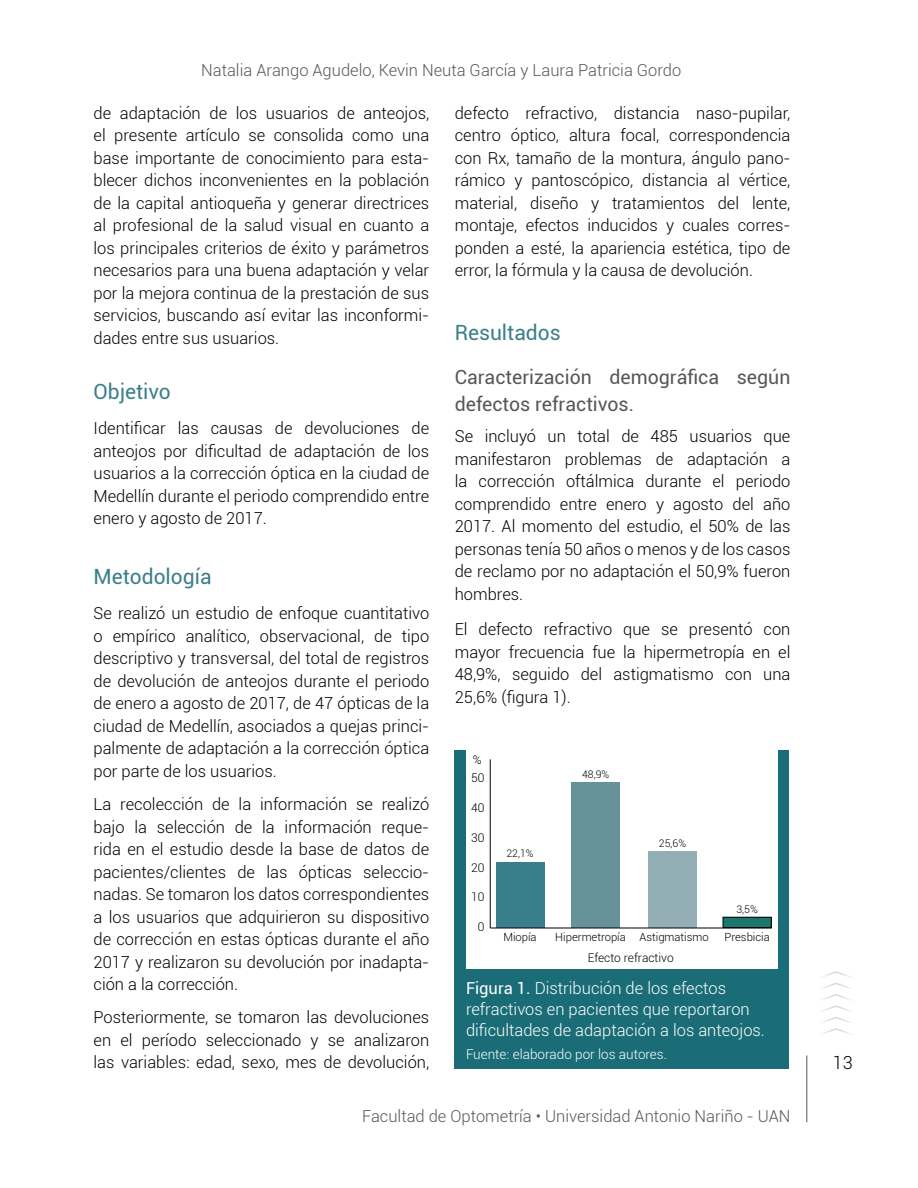
<style>
.page{position:relative;width:918px;height:1188px;background:#fff}
.page>*{position:absolute;margin:0;border:0;box-sizing:border-box;transform-origin:0 0}
.t1{font:21px "Roboto";color:#3b7e8b}
.t2{font:19.5px/27px "Roboto";color:#575756}
.t3{font:300 18px "Roboto";color:#000}
.t4{font:300 16.5px/22.5px "Roboto";color:#000;text-align:justify}
.t5{font:300 16.5px "Roboto";color:#575756}
.t6{font:300 16.5px/21px "Roboto";color:#fff}
.t7{font:300 13.5px "Roboto";color:#fff}
.t8{font:300 12px "Roboto";color:#000}
.t9{font:300 11.25px "Roboto";color:#000}
.t10{font:300 10.5px "Roboto";color:#000}
.s1{font-weight:400}
</style>
<div class="page">
<svg style="left:822px;top:971px;width:29px;height:63px"></svg>
<hr style="left:806px;top:1055px;width:1px;height:67px;background:#575756">
<div style="left:455px;top:750px;width:334px;height:319px;background:#1a6d76"></div>
<div style="left:466px;top:750px;width:312px;height:219px;background:#fff"></div>
<div style="left:723px;top:917px;width:48px;height:11px;background:#1b776e"></div>
<div style="left:723px;top:917px;width:49px;height:11px;border:1px solid #000"></div>
<div style="left:648px;top:852px;width:49px;height:76px;background:#93aeb4"></div>
<div style="left:572px;top:782px;width:48px;height:146px;background:#68929a"></div>
<div style="left:496px;top:862px;width:48px;height:66px;background:#3b7e8b"></div>
<hr style="left:490px;top:928px;width:282px;height:1px;background:#000">
<hr style="left:490px;top:759px;width:1px;height:169px;background:#000">
<p class="t5" style="left:201px;top:59px;width:482px">Natalia Arango Agudelo, Kevin Neuta García y Laura Patricia Gordo</p>
<p class="t4" style="left:94px;top:101px;width:337px">de adaptación de los usuarios de anteojos, el presente artículo se consolida como una base importante de conocimiento para esta&shy;blecer dichos inconvenientes en la población de la capital antioqueña y generar directrices al profesional de la salud visual en cuanto a los principales criterios de éxito y parámetros necesarios para una buena adaptación y velar por la mejora continua de la prestación de sus servicios, buscando así evitar las inconformi&shy;dades entre sus usuarios.</p>
<p class="t1" style="left:94px;top:377px;width:79px">Objetivo</p>
<p class="t4" style="left:94px;top:417px;width:337px">Identificar las causas de devoluciones de anteojos por dificultad de adaptación de los usuarios a la corrección óptica en la ciudad de Medellín durante el periodo comprendido entre enero y agosto de 2017.</p>
<p class="t4" style="left:455px;top:101px;width:337px">defecto refractivo, distancia naso-pupilar, centro óptico, altura focal, correspondencia con Rx, tamaño de la montura, ángulo pano&shy;rámico y pantoscópico, distancia al vértice, material, diseño y tratamientos del lente, montaje, efectos inducidos y cuales corres&shy;ponden a esté, la apariencia estética, tipo de error, la fórmula y la causa de devolución.</p>
<p class="t1" style="left:455px;top:318px;width:108px">Resultados</p>
<p class="t2" style="left:455px;top:363px;width:337px">Caracterización demográfica según defectos refractivos.</p>
<p class="t4" style="left:455px;top:425px;width:337px">Se incluyó un total de 485 usuarios que manifestaron problemas de adaptación a la corrección oftálmica durante el periodo comprendido entre enero y agosto del año 2017. Al momento del estudio, el 50% de las personas tenía 50 años o menos y de los casos de reclamo por no adaptación el 50,9% fueron hombres.</p>
<p class="t4" style="left:455px;top:617px;width:337px">El defecto refractivo que se presentó con mayor frecuencia fue la hipermetropía en el 48,9%, seguido del astigmatismo con una 25,6% (figura 1).</p>
<p class="t1" style="left:94px;top:562px;width:120px">Metodología</p>
<p class="t4" style="left:94px;top:602px;width:337px">Se realizó un estudio de enfoque cuantitativo o empírico analítico, observacional, de tipo descriptivo y transversal, del total de registros de devolución de anteojos durante el periodo de enero a agosto de 2017, de 47 ópticas de la ciudad de Medellín, asociados a quejas princi&shy;palmente de adaptación a la corrección óptica por parte de los usuarios.</p>
<p class="t4" style="left:94px;top:792px;width:337px">La recolección de la información se realizó bajo la selección de la información reque&shy;rida en el estudio desde la base de datos de pacientes/clientes de las ópticas seleccio&shy;nadas. Se tomaron los datos correspondientes a los usuarios que adquirieron su dispositivo de corrección en estas ópticas durante el año 2017 y realizaron su devolución por inadapta&shy;ción a la corrección.</p>
<p class="t4" style="left:94px;top:1006px;width:337px">Posteriormente, se tomaron las devoluciones en el período seleccionado y se analizaron las variables: edad, sexo, mes de devolución,</p>
<p class="t8" style="left:473px;top:751px;width:10px">%</p>
<p class="t10" style="left:582px;top:767px;width:29px">48,9%</p>
<p class="t8" style="left:471px;top:769px;width:15px">50</p>
<p class="t8" style="left:471px;top:799px;width:15px">40</p>
<p class="t8" style="left:471px;top:829px;width:15px">30</p>
<p class="t8" style="left:471px;top:859px;width:15px">20</p>
<p class="t8" style="left:471px;top:889px;width:15px">10</p>
<p class="t8" style="left:478px;top:919px;width:8px">0</p>
<p class="t10" style="left:659px;top:836px;width:29px">25,6%</p>
<p class="t10" style="left:506px;top:846px;width:29px">22,1%</p>
<p class="t10" style="left:736px;top:902px;width:23px">3,5%</p>
<p class="t9" style="left:503px;top:929px;width:35px">Miopía</p>
<p class="t9" style="left:555px;top:929px;width:155px">Hipermetropía Astigmatismo</p>
<p class="t9" style="left:724px;top:929px;width:47px">Presbicia</p>
<p class="t8" style="left:588px;top:950px;width:87px">Efecto refractivo</p>
<p class="t6" style="left:466px;top:977px;width:300px"><span class="s1">Figura 1.</span> Distribución de los efectos refractivos en pacientes que reportaron dificultades de adaptación a los anteojos.</p>
<p class="t7" style="left:466px;top:1044px;width:203px">Fuente: elaborado por los autores.</p>
<p class="t5" style="left:362px;top:1105px;width:430px">Facultad de Optometría • Universidad Antonio Nariño - UAN</p>
<p class="t3" style="left:833px;top:1050px;width:21px">13</p>
</div>
